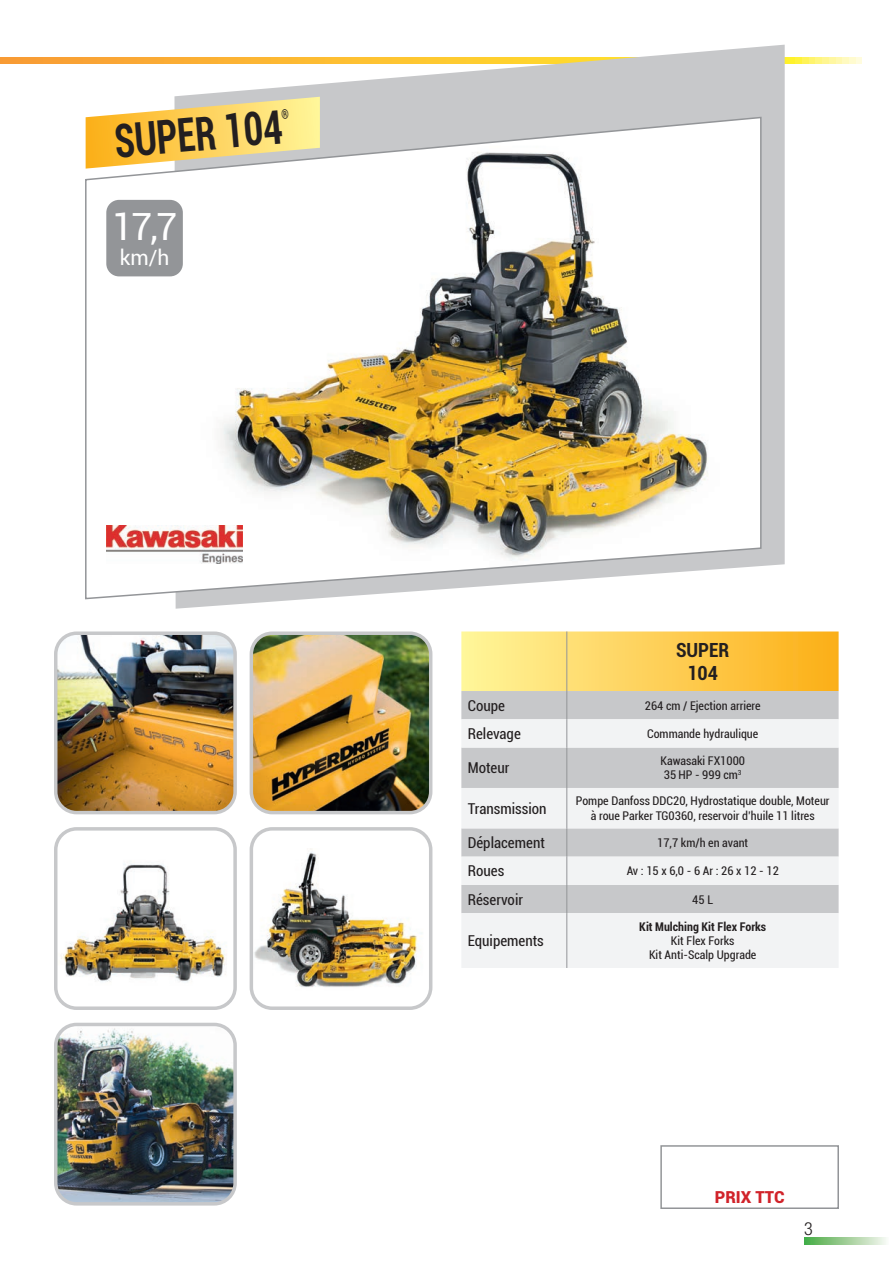
<style>
.page{position:relative;width:893px;height:1263px;background:#fff}
.page>*{position:absolute;margin:0;border:0;box-sizing:border-box;transform-origin:0 0}
.t1{font:700 condensed 46.5px "Roboto";color:#231f20;scale:.8 1}
.t2{font:37.5px "Roboto";color:#fff}
.t3{font:21px "Roboto";color:#fff}
.t4{font:700 condensed 19.5px "Roboto";color:#231f20}
.t5{font:300 condensed 18px "Helvetica Neue";color:#231f20}
.t6{font:900 16.5px "Roboto";color:#d1232a}
.t7{font:condensed 15px "Roboto";color:#231f20}
.t8{font:condensed 12px/14.4px "Roboto";color:#231f20;text-align:center}
.t9{font:700 condensed 12px "Roboto";color:#231f20}
</style>
<div class="page">
<svg style="left:804px;top:1238px;width:82px;height:6px"></svg>
<svg style="left:0;top:57px;width:862px;height:7px;background:#fabc4d"></svg>
<svg style="left:174px;top:45px;width:611px;height:564px;fill:#c7c8ca"></svg>
<svg style="left:85px;top:116px;width:677px;height:484px"></svg>
<img style="left:254px;top:635px;width:177px;height:175px">
<div style="left:250px;top:631px;width:182px;height:183px;border:3px solid #c7c8ca;border-radius:21px"></div>
<img style="left:58px;top:635px;width:175px;height:175px">
<div style="left:54px;top:631px;width:183px;height:183px;border:3px solid #c7c8ca;border-radius:21px"></div>
<img style="left:254px;top:848px;width:168px;height:139px">
<div style="left:250px;top:827px;width:182px;height:183px;border:3px solid #c7c8ca;border-radius:21px"></div>
<img style="left:61px;top:864px;width:165px;height:118px">
<div style="left:54px;top:827px;width:183px;height:183px;border:3px solid #c7c8ca;border-radius:21px"></div>
<img style="left:58px;top:1027px;width:175px;height:174px">
<div style="left:54px;top:1023px;width:183px;height:182px;border:3px solid #c7c8ca;border-radius:21px"></div>
<img style="left:106px;top:526px;width:136px;height:37px">
<svg style="left:461px;top:747px;width:378px;height:221px;fill:#f2f3f4"></svg>
<svg style="left:461px;top:631px;width:378px;height:116px"></svg>
<hr style="left:566px;top:747px;width:1px;height:41px;background:#939598">
<hr style="left:566px;top:788px;width:1px;height:40px;background:#939598">
<svg style="left:566px;top:828px;width:1px;height:85px"></svg>
<hr style="left:566px;top:913px;width:1px;height:55px;background:#939598">
<div style="left:106px;top:200px;width:77px;height:76px;background:#939598;border-radius:13px"></div>
<div style="left:660px;top:1145px;width:179px;height:64px;border:2px solid #939598"></div>
<svg style="left:86px;top:97px;width:234px;height:72px;background:#f5d680"></svg>
<p class="t1" style="left:112px;top:109px;width:212px;rotate:-5deg">SUPER 104</p>
<p class="t2" style="left:112px;top:200px;width:67px">17,7</p>
<p class="t3" style="left:120px;top:243px;width:51px">km/h</p>
<p class="t4" style="left:676px;top:636px;width:55px">SUPER</p>
<p class="t4" style="left:687px;top:660px;width:32px">104</p>
<p class="t7" style="left:468px;top:695px;width:39px">Coupe</p>
<p class="t8" style="left:645px;top:698px;width:117px">264 cm / Ejection arriere</p>
<p class="t7" style="left:468px;top:723px;width:55px">Relevage</p>
<p class="t8" style="left:647px;top:726px;width:113px">Commande hydraulique</p>
<p class="t7" style="left:468px;top:758px;width:43px">Moteur</p>
<p class="t8" style="left:660px;top:753px;width:86px">Kawasaki FX1000</p>
<p class="t8" style="left:664px;top:767px;width:79px">35 HP - 999 cm<sup>3</sup></p>
<p class="t7" style="left:468px;top:798px;width:80px">Transmission</p>
<p class="t8" style="left:576px;top:793px;width:255px">Pompe Danfoss DDC20, Hydrostatique double, Moteur à roue Parker TG0360, reservoir d’huile 11 litres</p>
<p class="t7" style="left:468px;top:832px;width:79px">Déplacement</p>
<p class="t8" style="left:657px;top:835px;width:92px">17,7 km/h en avant</p>
<p class="t7" style="left:468px;top:861px;width:38px">Roues</p>
<p class="t8" style="left:627px;top:863px;width:154px">Av : 15 x 6,0 - 6 Ar : 26 x 12 - 12</p>
<p class="t7" style="left:468px;top:889px;width:57px">Réservoir</p>
<p class="t8" style="left:692px;top:892px;width:22px">45 L</p>
<p class="t7" style="left:468px;top:930px;width:78px">Equipements</p>
<p class="t9" style="left:639px;top:918px;width:128px">Kit Mulching Kit Flex Forks</p>
<p class="t8" style="left:671px;top:933px;width:65px">Kit Flex Forks</p>
<p class="t8" style="left:649px;top:947px;width:109px">Kit Anti-Scalp Upgrade</p>
<p class="t6" style="left:715px;top:1186px;width:71px">PRIX TTC</p>
<h3 class="t5" style="left:804px;top:1218px;width:10px">3</h3>
</div>
